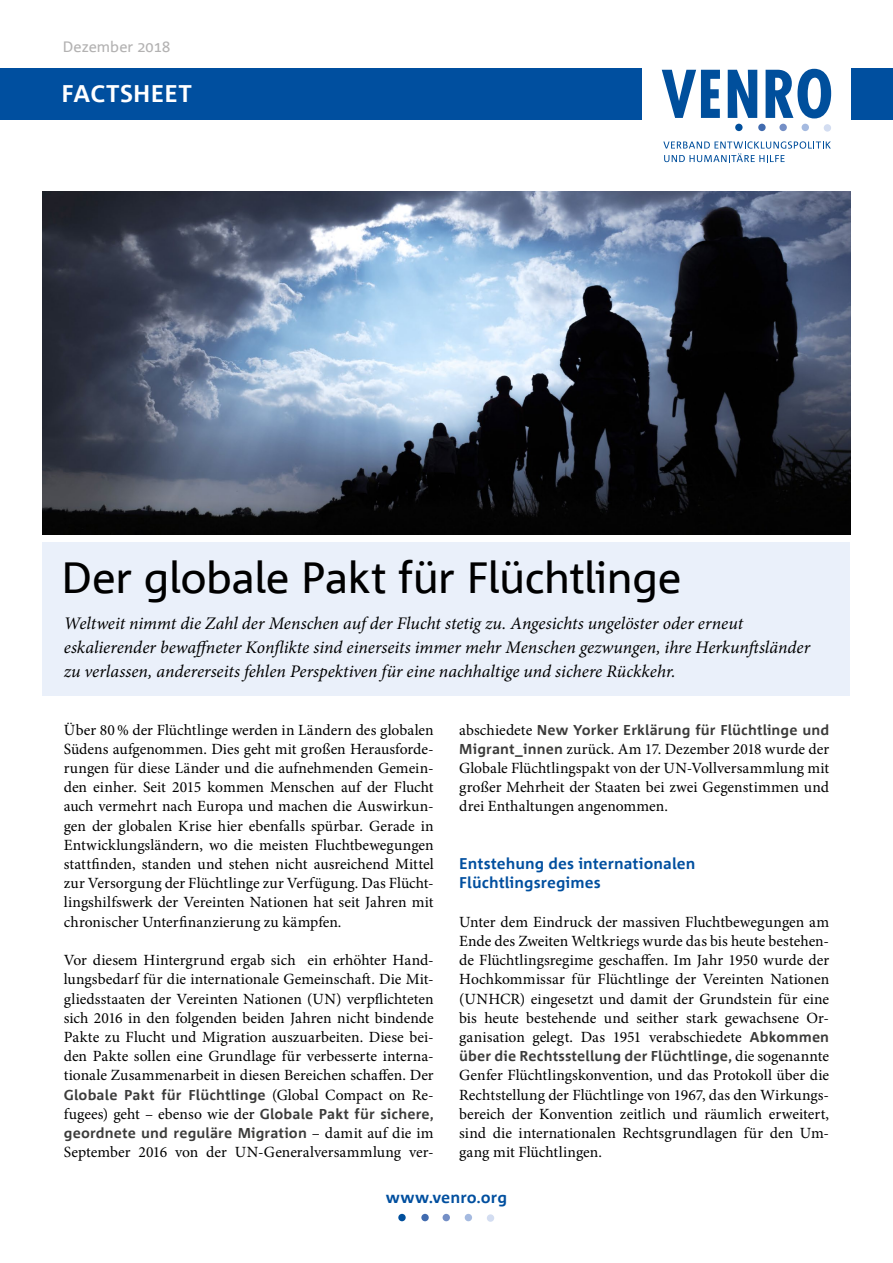
<style>
.page{position:relative;width:893px;height:1263px;background:#fff}
.page>*{position:absolute;margin:0;border:0;box-sizing:border-box;transform-origin:0 0}
.t1{font:43.5px "Corpid Office";letter-spacing:-.015em;color:#000}
.t2{font:700 24px "Corpid Office";letter-spacing:.01em;color:#fff}
.t3{font:italic 17.7px/24px "Minion Pro";color:#000}
.t4{font:700 15.9px "Corpid Office";color:#004f9f}
.t5{font:15.6px/19.2px "Minion Pro";color:#000;text-align:justify}
.t6{font:700 15.45px/19.2px "Corpid Office";letter-spacing:.005em;color:#004f9f}
.t7{font:15px "Corpid Office";letter-spacing:.005em;color:#b3b2b2}
.t8{font:700 14.25px "Corpid Office";letter-spacing:.005em;color:#3c3c3b}
.s1{font-family:"Minion Pro";font-weight:400;font-size:15.6px;color:#000}
.s2{font-family:"Corpid Office";font-weight:700;font-size:14.25px;color:#3c3c3b}
</style>
<div class="page">
<div style="left:0;top:68px;width:893px;height:51px;background:#004f9f"></div>
<div style="left:642px;top:56px;width:208px;height:66px;background:#fff"></div>
<div style="left:735px;top:124px;width:8px;height:7px;background:#004f9c;border-radius:50%"></div>
<div style="left:758px;top:124px;width:8px;height:7px;background:#416baf;border-radius:50%"></div>
<div style="left:779px;top:124px;width:8px;height:7px;background:#748fc6;border-radius:50%"></div>
<div style="left:802px;top:124px;width:7px;height:7px;background:#a5bae0;border-radius:50%"></div>
<div style="left:824px;top:124px;width:7px;height:8px;background:#d3ddf1;border-radius:50%"></div>
<svg style="left:662px;top:69px;width:169px;height:49px"></svg>
<svg style="left:663px;top:141px;width:168px;height:21px"></svg>
<div style="left:398px;top:1214px;width:8px;height:7px;background:#004f9c;border-radius:50%"></div>
<div style="left:421px;top:1214px;width:8px;height:7px;background:#416baf;border-radius:50%"></div>
<div style="left:443px;top:1214px;width:7px;height:7px;background:#748fc6;border-radius:50%"></div>
<div style="left:465px;top:1214px;width:7px;height:7px;background:#a5bae0;border-radius:50%"></div>
<div style="left:487px;top:1214px;width:7px;height:8px;background:#d3ddf1;border-radius:50%"></div>
<div style="left:43px;top:543px;width:807px;height:153px;background:#eaf0fa"></div>
<img style="left:43px;top:191px;width:807px;height:343px">
<p class="t7" style="left:63px;top:38px;width:109px">Dezember 2018</p>
<h2 class="t2" style="left:62px;top:81px;width:132px">FACTSHEET</h2>
<h1 class="t1" style="left:62px;top:554px;width:621px">Der globale Pakt für Flüchtlinge</h1>
<p class="t3" style="left:64px;top:611px;width:748px">Weltweit nimmt die Zahl der Menschen auf der Flucht stetig zu. Angesichts ungelöster oder erneut eskalierender bewaffneter Konflikte sind einerseits immer mehr Menschen gezwungen, ihre Herkunftsländer zu verlassen, andererseits fehlen Perspektiven für eine nachhaltige und sichere Rückkehr.</p>
<p class="t5" style="left:64px;top:720px;width:371px">Über 80% der Flüchtlinge werden in Ländern des globalen Südens aufgenommen. Dies geht mit großen Herausforde&shy;rungen für diese Länder und die aufnehmenden Gemein&shy;den einher. Seit 2015 kommen Menschen auf der Flucht auch vermehrt nach Europa und machen die Auswirkun&shy;gen der globalen Krise hier ebenfalls spürbar. Gerade in Entwicklungsländern, wo die meisten Fluchtbewegungen stattfinden, standen und stehen nicht ausreichend Mittel zur Versorgung der Flüchtlinge zur Verfügung. Das Flücht&shy;lingshilfswerk der Vereinten Nationen hat seit Jahren mit chronischer Unterfinanzierung zu kämpfen.</p>
<p class="t5" style="left:64px;top:950px;width:371px">Vor diesem Hintergrund ergab sich ein erhöhter Hand&shy;lungsbedarf für die internationale Gemeinschaft. Die Mit&shy;gliedsstaaten der Vereinten Nationen (UN) verpflichteten sich 2016 in den folgenden beiden Jahren nicht bindende Pakte zu Flucht und Migration auszuarbeiten. Diese bei&shy;den Pakte sollen eine Grundlage für verbesserte interna&shy;tionale Zusammenarbeit in diesen Bereichen schaffen. Der</p>
<p class="t8" style="left:64px;top:1087px;width:371px">Globale Pakt für Flüchtlinge <span class="s1">(Global Compact on Re-</span></p>
<p class="t5" style="left:64px;top:1104px;width:371px">fugees) geht – ebenso wie der <span class="s2">Globale Pakt für sichere,</span></p>
<p class="t8" style="left:64px;top:1125px;width:371px">geordnete und reguläre Migration <span class="s1">– damit auf die im</span></p>
<p class="t5" style="left:64px;top:1142px;width:371px">September 2016 von der UN-Generalversammlung ver-</p>
<p class="t8" style="left:459px;top:722px;width:371px"><span class="s1">abschiedete</span> New Yorker Erklärung für Flüchtlinge und</p>
<p class="t5" style="left:459px;top:739px;width:371px"><span class="s2">Migrant_innen</span> zurück. Am 17. Dezember 2018 wurde der Globale Flüchtlingspakt von der UN-Vollversammlung mit großer Mehrheit der Staaten bei zwei Gegenstimmen und drei Enthaltungen angenommen.</p>
<p class="t6" style="left:459px;top:855px;width:238px">Entstehung des internationalen<br>Flüchtlingsregimes</p>
<p class="t5" style="left:459px;top:912px;width:371px">Unter dem Eindruck der massiven Fluchtbewegungen am Ende des Zweiten Weltkriegs wurde das bis heute bestehen&shy;de Flüchtlingsregime geschaffen. Im Jahr 1950 wurde der Hochkommissar für Flüchtlinge der Vereinten Nationen (UNHCR) eingesetzt und damit der Grundstein für eine bis heute bestehende und seither stark gewachsene Or&shy;ganisation gelegt. Das 1951 verabschiedete <span class="s2">Abkommen</span></p>
<p class="t8" style="left:459px;top:1048px;width:371px">über die Rechtsstellung der Flüchtlinge, <span class="s1">die sogenannte</span></p>
<p class="t5" style="left:459px;top:1066px;width:371px">Genfer Flüchtlingskonvention, und das Protokoll über die Rechtstellung der Flüchtlinge von 1967, das den Wirkungs&shy;bereich der Konvention zeitlich und räumlich erweitert, sind die internationalen Rechtsgrundlagen für den Um&shy;gang mit Flüchtlingen.</p>
<p class="t4" style="left:386px;top:1188px;width:123px">www.venro.org</p>
</div>
